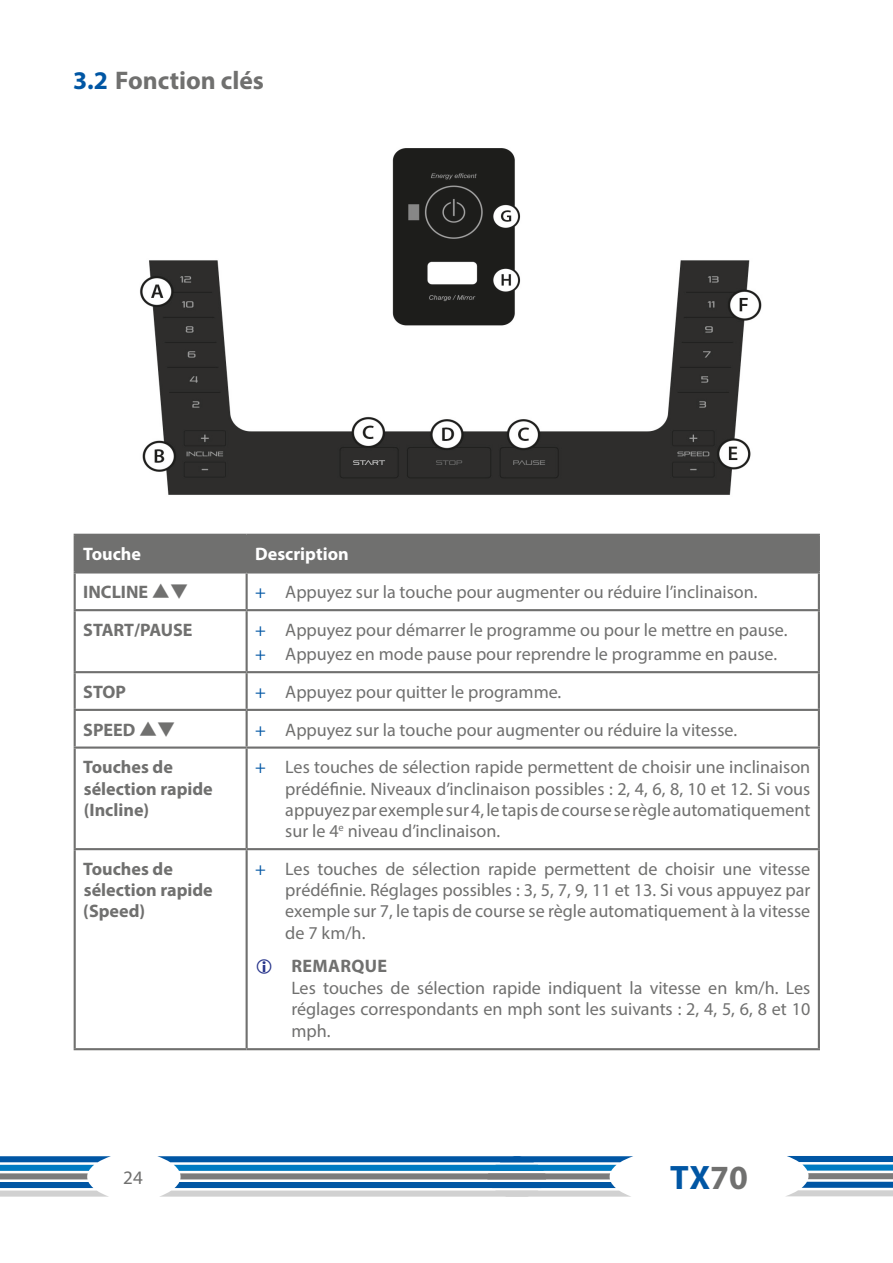
<style>
.page{position:relative;width:893px;height:1263px;background:#fff}
.page>*{position:absolute;margin:0;border:0;box-sizing:border-box;transform-origin:0 0}
.t1{font:700 34.05px "Myriad Pro";color:#0056a4}
.t2{font:700 25.5px "Myriad Pro";color:#70706f}
.t3{font:19.05px "Myriad Pro";color:#70706f}
.Text_Hinweise{font:18.15px/21.3px "Myriad Pro";color:#70706f;text-align:justify}
.t4{font:700 18.15px/21.3px "Myriad Pro";color:#70706f}
.t5{font:700 18.15px "Myriad Pro";color:#fff}
.t6{font:700 18.15px "Myriad Pro";letter-spacing:.02em;color:#70706f}
.s1{color:#0056a4}
.s2{font-family:"Yu Gothic UI"}
.s3{color:#70706f}
</style>
<div class="page">
<img style="left:140px;top:260px;width:622px;height:235px">
<img style="left:382px;top:148px;width:146px;height:190px">
<svg style="left:787px;top:1156px;width:106px;height:40px"></svg>
<svg style="left:0;top:1156px;width:111px;height:40px"></svg>
<svg style="left:157px;top:1156px;width:476px;height:40px"></svg>
<div style="left:76px;top:536px;width:742px;height:35px;background:#70706f"></div>
<hr style="left:74px;top:536px;width:2px;height:35px;background:#70706f">
<hr style="left:74px;top:534px;width:173px;height:2px;background:#70706f">
<hr style="left:246px;top:536px;width:2px;height:35px;background:#70706f">
<hr style="left:247px;top:534px;width:573px;height:2px;background:#70706f">
<hr style="left:818px;top:536px;width:2px;height:35px;background:#70706f">
<hr style="left:74px;top:573px;width:2px;height:36px;background:#70706f">
<hr style="left:74px;top:571px;width:173px;height:2px;background:#70706f">
<hr style="left:246px;top:573px;width:2px;height:36px;background:#70706f">
<hr style="left:247px;top:571px;width:573px;height:2px;background:#70706f">
<hr style="left:818px;top:573px;width:2px;height:36px;background:#70706f">
<hr style="left:74px;top:611px;width:2px;height:60px;background:#70706f">
<hr style="left:74px;top:609px;width:173px;height:2px;background:#70706f">
<hr style="left:246px;top:611px;width:2px;height:60px;background:#70706f">
<hr style="left:247px;top:609px;width:573px;height:2px;background:#70706f">
<hr style="left:818px;top:611px;width:2px;height:60px;background:#70706f">
<hr style="left:74px;top:673px;width:2px;height:36px;background:#70706f">
<hr style="left:74px;top:711px;width:2px;height:35px;background:#70706f">
<hr style="left:74px;top:749px;width:2px;height:99px;background:#70706f">
<hr style="left:74px;top:850px;width:2px;height:198px;background:#70706f">
<hr style="left:74px;top:671px;width:173px;height:2px;background:#70706f">
<hr style="left:74px;top:709px;width:173px;height:2px;background:#70706f">
<hr style="left:74px;top:746px;width:173px;height:3px;background:#70706f">
<hr style="left:74px;top:848px;width:173px;height:2px;background:#70706f">
<hr style="left:74px;top:1048px;width:173px;height:2px;background:#70706f">
<hr style="left:246px;top:673px;width:2px;height:36px;background:#70706f">
<hr style="left:246px;top:711px;width:2px;height:35px;background:#70706f">
<hr style="left:246px;top:749px;width:2px;height:99px;background:#70706f">
<hr style="left:246px;top:850px;width:2px;height:198px;background:#70706f">
<hr style="left:247px;top:671px;width:573px;height:2px;background:#70706f">
<hr style="left:818px;top:673px;width:2px;height:36px;background:#70706f">
<hr style="left:818px;top:711px;width:2px;height:35px;background:#70706f">
<hr style="left:818px;top:749px;width:2px;height:99px;background:#70706f">
<hr style="left:818px;top:850px;width:2px;height:198px;background:#70706f">
<hr style="left:247px;top:709px;width:573px;height:2px;background:#70706f">
<hr style="left:247px;top:746px;width:573px;height:3px;background:#70706f">
<hr style="left:247px;top:848px;width:573px;height:2px;background:#70706f">
<hr style="left:247px;top:1048px;width:573px;height:2px;background:#70706f">
<p class="t2" style="left:73px;top:64px;width:193px"><span class="s1">3.2</span> Fonction clés</p>
<p class="t5" style="left:83px;top:542px;width:59px">Touche</p>
<p class="t5" style="left:255px;top:542px;width:95px">Description</p>
<p class="t4" style="left:83px;top:581px;width:106px">INCLINE <span class="s2">▲▼</span></p>
<p class="Text_Hinweise" style="left:255px;top:581px;width:504px"><span class="s1">+</span> Appuyez sur la touche pour augmenter ou réduire l’inclinaison.</p>
<p class="t4" style="left:83px;top:618px;width:111px">START/PAUSE</p>
<p class="Text_Hinweise" style="left:255px;top:619px;width:534px"><span class="s1">+</span> Appuyez pour démarrer le programme ou pour le mettre en pause.</p>
<p class="Text_Hinweise" style="left:255px;top:643px;width:523px"><span class="s1">+</span> Appuyez en mode pause pour reprendre le programme en pause.</p>
<p class="t4" style="left:83px;top:680px;width:44px">STOP</p>
<p class="Text_Hinweise" style="left:255px;top:681px;width:308px"><span class="s1">+</span> Appuyez pour quitter le programme.</p>
<p class="t4" style="left:83px;top:718px;width:94px">SPEED <span class="s2">▲▼</span></p>
<p class="Text_Hinweise" style="left:255px;top:718px;width:483px"><span class="s1">+</span> Appuyez sur la touche pour augmenter ou réduire la vitesse.</p>
<p class="t4" style="left:83px;top:756px;width:131px">Touches de sélection rapide (Incline)</p>
<p class="Text_Hinweise" style="left:285px;top:756px;width:527px;text-indent:-30px"><span class="s1">+</span> Les touches de sélection rapide permettent de choisir une inclinaison prédéfinie. Niveaux d’inclinaison possibles : 2, 4, 6, 8, 10 et 12. Si vous appuyez par exemple sur 4, le tapis de course se règle automatiquement sur le 4<sup>e</sup> niveau d’inclinaison.</p>
<p class="t4" style="left:83px;top:857px;width:131px">Touches de sélection rapide</p>
<p class="t4" style="left:83px;top:900px;width:63px">(Speed)</p>
<p class="Text_Hinweise" style="left:285px;top:858px;width:527px;text-indent:-30px"><span class="s1">+</span> Les touches de sélection rapide permettent de choisir une vitesse prédéfinie. Réglages possibles : 3, 5, 7, 9, 11 et 13. Si vous appuyez par exemple sur 7, le tapis de course se règle automatiquement à la vitesse de 7 km/h.</p>
<p class="t6" style="left:292px;top:954px;width:97px">REMARQUE</p>
<p class="Text_Hinweise" style="left:291px;top:976px;width:520px;line-height:21.8px">Les touches de sélection rapide indiquent la vitesse en km/h. Les réglages correspondants en mph sont les suivants : 2, 4, 5, 6, 8 et 10 mph.</p>
<p class="t3" style="left:123px;top:1166px;width:21px">24</p>
<h1 class="t1" style="left:670px;top:1155px;width:79px">TX<span class="s3">70</span></h1>
</div>
